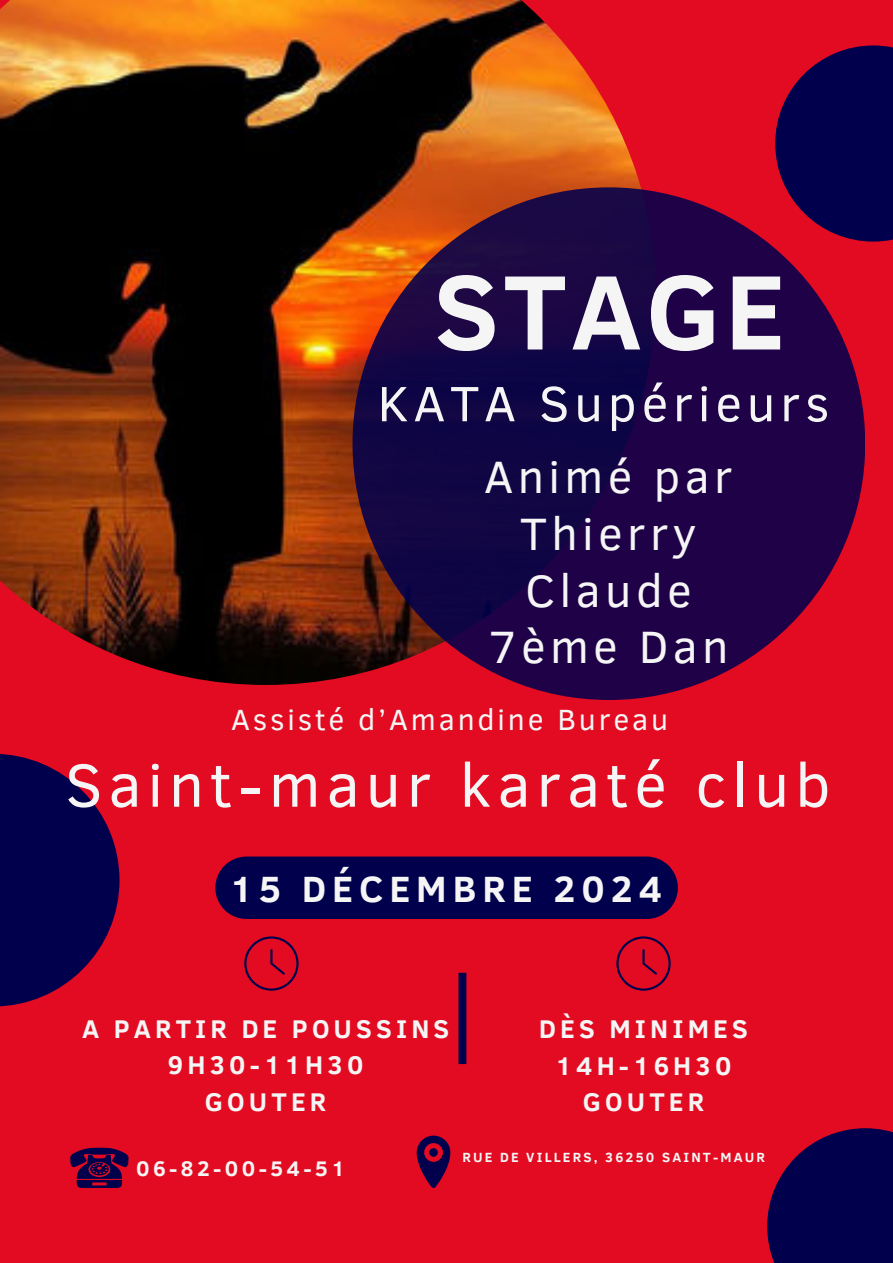
<style>
.page{position:relative;width:893px;height:1263px;background:#e30b21}
.page>*{position:absolute;margin:0;border:0;box-sizing:border-box;transform-origin:0 0}
.t1{font:700 107.93px "Clear Sans";letter-spacing:.04em;color:#f5f5f5}
.t2{font:62.03px "Clear Sans";letter-spacing:.095em;color:#f5f5f5}
.t3{font:50.62px "Clear Sans";letter-spacing:.095em;color:#f5f5f5}
.t4{font:46.5px/56.8px "Clear Sans";letter-spacing:.095em;color:#f5f5f5;text-align:center}
.t5{font:700 37.42px "Clear Sans";letter-spacing:.16em;color:#f5f5f5}
.t6{font:30px "Clear Sans";letter-spacing:.095em;color:#f5f5f5}
.t7{font:700 26.25px/36.6px "Clear Sans";letter-spacing:.16em;color:#f5f5f5;text-align:center}
.t8{font:700 21.6px "Clear Sans";letter-spacing:.16em;color:#f5f5f5}
.t9{font:700 13.65px "Clear Sans";letter-spacing:.16em;color:#f5f5f5}
</style>
<div class="page">
<img style="left:0;top:0;width:652px;height:685px">
<svg style="left:0;top:754px;width:119px;height:252px;fill:#00004d"></svg>
<div style="left:352px;top:187px;width:513px;height:513px;background:linear-gradient(to right,#130843,#200048);border-radius:50%"></div>
<div style="left:458px;top:973px;width:8px;height:91px;background:#00004d"></div>
<div style="left:215px;top:856px;width:463px;height:63px;background:#00004d"></div>
<div style="left:767px;top:1128px;width:126px;height:135px;background:#00004d"></div>
<svg style="left:70px;top:1148px;width:59px;height:40px"></svg>
<svg style="left:417px;top:1135px;width:33px;height:53px"></svg>
<div style="left:429px;top:1148px;width:9px;height:9px;background:#00004d;border-radius:50%"></div>
<svg style="left:775px;top:45px;width:118px;height:197px;fill:#00004d"></svg>
<svg style="left:244px;top:936px;width:54px;height:54px"></svg>
<svg style="left:616px;top:936px;width:54px;height:54px"></svg>
<h1 class="t1" style="left:434px;top:233px;width:353px">STAGE</h1>
<h3 class="t3" style="left:377px;top:370px;width:453px">KATA Supérieurs</h3>
<h3 class="t4" style="left:484px;top:448px;width:250px">Animé par<br>Thierry<br>Claude<br>7ème Dan</h3>
<p class="t6" style="left:231px;top:700px;width:438px">Assisté d’Amandine Bureau</p>
<h2 class="t2" style="left:65px;top:744px;width:767px">Saint-maur karaté club</h2>
<h3 class="t5" style="left:230px;top:861px;width:434px">15 DÉCEMBRE 2024</h3>
<p class="t7" style="left:82px;top:1009px;width:369px">A PARTIR DE POUSSINS<br>9H30-11H30<br>GOUTER</p>
<p class="t7" style="left:539px;top:1010px;width:210px">DÈS MINIMES<br>14H-16H30<br>GOUTER</p>
<p class="t8" style="left:136px;top:1153px;width:210px">06-82-00-54-51</p>
<p class="t9" style="left:462px;top:1147px;width:304px">RUE DE VILLERS, 36250 SAINT-MAUR</p>
</div>
